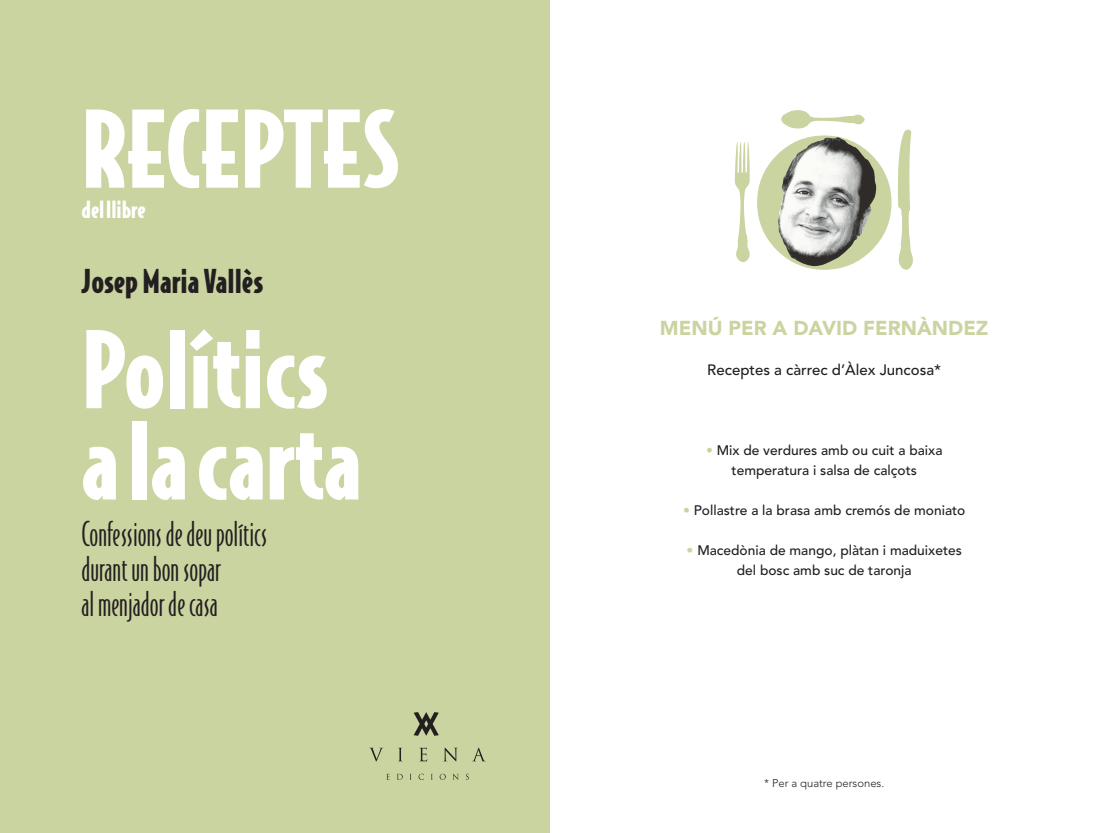
<style>
.page{position:relative;width:1099px;height:833px;background:#fff}
.page>*{position:absolute;margin:0;border:0;box-sizing:border-box;transform-origin:0 0}
.t1{font:900 101.25px/91.2px "Bodega Sans";color:#fff}
.t2{font:32.5px/35px "Bodega Sans Light Oldstyle";color:#231f20}
.t3{font:900 31.25px "Bodega Sans";color:#231f20}
.t4{font:900 22.5px "Bodega Sans";color:#fff}
.t5{font:900 20px "Avenir LT Std";color:#cad4a0}
.t6{font:500 15px "Avenir LT Std";color:#231f20}
.t7{font:500 13.75px/20px "Avenir LT Std";color:#231f20;text-align:center}
.t8{font:300 11.25px "Avenir LT Std";color:#231f20}
.s1{color:#cad4a0}
</style>
<div class="page">
<div style="left:0;top:0;width:549px;height:833px;background:#cad4a0"></div>
<svg style="left:369px;top:747px;width:14px;height:14px"></svg>
<svg style="left:398px;top:747px;width:5px;height:14px"></svg>
<svg style="left:419px;top:747px;width:8px;height:14px"></svg>
<svg style="left:444px;top:747px;width:13px;height:14px"></svg>
<svg style="left:473px;top:747px;width:12px;height:14px"></svg>
<svg style="left:397px;top:774px;width:6px;height:5px"></svg>
<svg style="left:418px;top:773px;width:6px;height:7px"></svg>
<svg style="left:439px;top:773px;width:6px;height:7px"></svg>
<svg style="left:453px;top:773px;width:5px;height:6px"></svg>
<svg style="left:466px;top:773px;width:3px;height:7px"></svg>
<svg style="left:413px;top:712px;width:26px;height:24px"></svg>
<svg style="left:897px;top:130px;width:16px;height:140px"></svg>
<svg style="left:781px;top:110px;width:83px;height:19px"></svg>
<svg style="left:734px;top:142px;width:16px;height:120px"></svg>
<svg style="left:757px;top:135px;width:134px;height:135px"></svg>
<img style="left:777px;top:137px;width:99px;height:129px">
<h1 class="t1" style="left:81px;top:99px;width:320px">RECEPTES</h1>
<h3 class="t4" style="left:81px;top:194px;width:65px">del llibre</h3>
<h3 class="t3" style="left:81px;top:260px;width:183px">Josep Maria Vallès</h3>
<h1 class="t1" style="left:81px;top:320px;width:282px">Polítics a la carta</h1>
<h2 class="t2" style="left:81px;top:516px;width:187px">Confessions de deu polítics durant un bon sopar<br>al menjador de casa</h2>
<h3 class="t5" style="left:660px;top:316px;width:330px">MENÚ PER A DAVID FERNÀNDEZ</h3>
<p class="t6" style="left:707px;top:361px;width:235px">Receptes a càrrec d’Àlex Juncosa*</p>
<p class="t7" style="left:706px;top:440px;width:238px"><span class="s1">•</span> Mix de verdures amb ou cuit a baixa temperatura i salsa de calçots</p>
<p class="t7" style="left:683px;top:500px;width:284px"><span class="s1">•</span> Pollastre a la brasa amb cremós de moniato</p>
<p class="t7" style="left:686px;top:540px;width:277px"><span class="s1">•</span> Macedònia de mango, plàtan i maduixetes del bosc amb suc de taronja</p>
<p class="t8" style="left:764px;top:776px;width:122px">* Per a quatre persones.</p>
</div>
